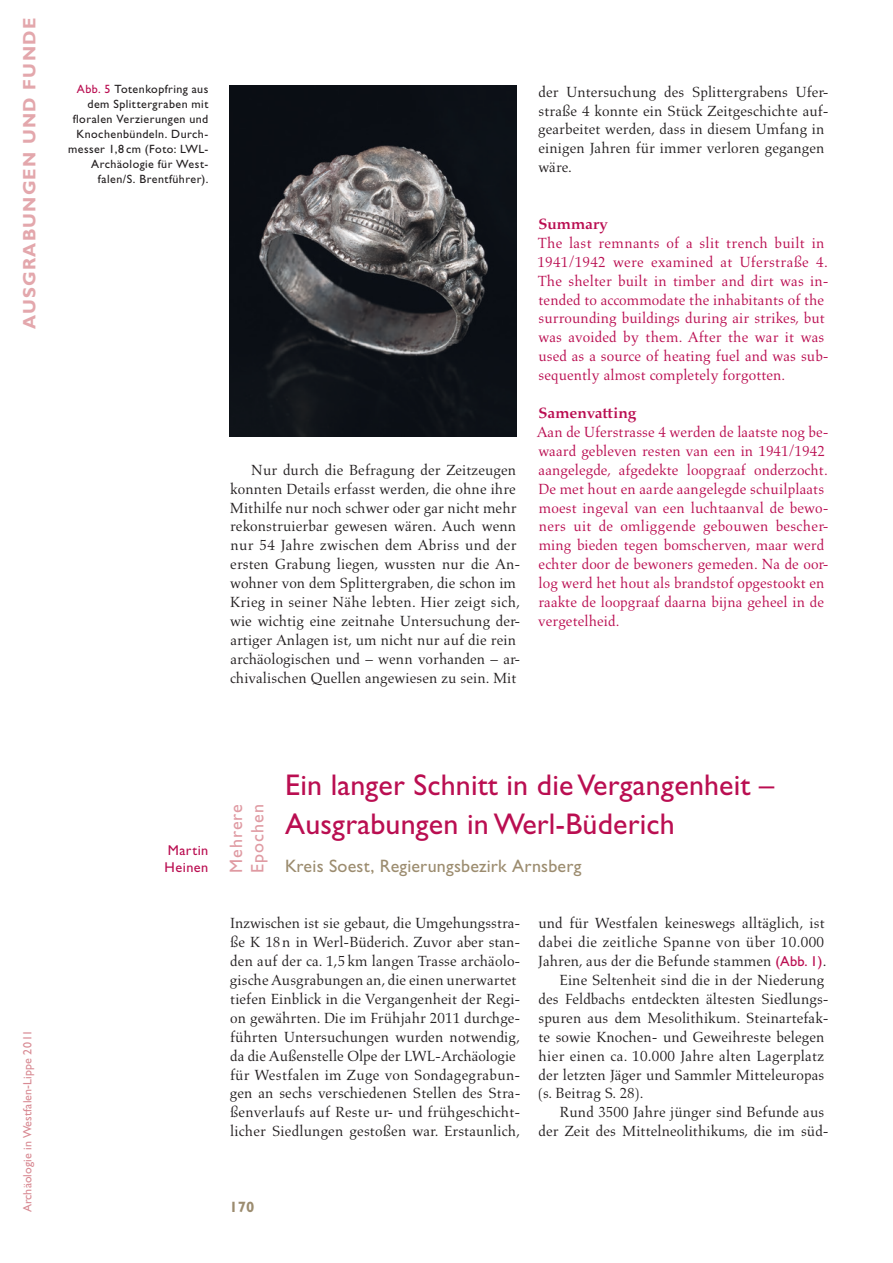
<style>
.page{position:relative;width:893px;height:1263px;background:#fff}
.page>*{position:absolute;margin:0;border:0;box-sizing:border-box;transform-origin:0 0}
.t1{font:30px/39px "Gill Sans Std 25";letter-spacing:.005em;color:#ba0e51}
.t2{font:18px "Gill Sans Std 25";letter-spacing:.01em;color:#9c8c6f}
.t3{font:700 18px "Gill Sans Std";letter-spacing:.07em;color:#e3a7ac}
.t4{font:18px/21.6px "Gill Sans Std 25";letter-spacing:.06em;color:#df9aa2}
.t5{font:15px/18.9px "Aldus LT Std";letter-spacing:.005em;color:#231f20}
.t6{font:15px/18.9px "Aldus LT Std";letter-spacing:.005em;color:#ba0e51}
.t7{font:15px "Aldus LT Std";letter-spacing:.025em;color:#231f20}
.t8{font:15px "Aldus Nova Bold 2";letter-spacing:.005em;color:#ba0e51}
.t9{font:15px "Gill Sans Std Bold 16";color:#9c8c6f}
.t10{font:14.25px/17.1px "Gill Sans Std 25";letter-spacing:.035em;color:#ba0e51}
.t11{font:12px/15px "Gill Sans Std 25";letter-spacing:.035em;color:#231f20;text-align:right}
.t12{font:12px "Gill Sans Std";letter-spacing:.01em;color:#d88a93}
.s1{color:#ba0e51}
.s2{font-family:"Gill Sans Std 25";font-size:14.4px;color:#ba0e51}
</style>
<div class="page">
<img style="left:230px;top:85px;width:287px;height:352px">
<p class="t3" style="left:19px;top:329px;width:312px;rotate:-90deg">AUSGRABUNGEN UND FUNDE</p>
<p class="t11" style="left:68px;top:82px;width:142px"><span class="s1">Abb. 5</span> Totenkopfring aus dem Splittergraben mit floralen Verzierungen und<br>Knochenbündeln. Durch&shy;messer 1,8 cm (Foto: LWL-<br>Archäologie für West&shy;falen/S. Brentführer).</p>
<p class="t5" style="left:538px;top:82px;width:292px">der Untersuchung des Splittergrabens Ufer&shy;straße 4 konnte ein Stück Zeitgeschichte auf&shy;gearbeitet werden, dass in diesem Umfang in einigen Jahren für immer verloren gegangen wäre.</p>
<p class="t5" style="left:230px;top:460px;width:292px;text-indent:21px">Nur durch die Befragung der Zeitzeugen konnten Details erfasst werden, die ohne ihre Mithilfe nur noch schwer oder gar nicht mehr rekonstruierbar gewesen wären. Auch wenn nur 54 Jahre zwischen dem Abriss und der ersten Grabung liegen, wussten nur die An&shy;wohner von dem Splittergraben, die schon im Krieg in seiner Nähe lebten. Hier zeigt sich, wie wichtig eine zeitnahe Untersuchung der&shy;artiger Anlagen ist, um nicht nur auf die rein archäologischen und – wenn vorhanden – ar&shy;chivalischen Quellen angewiesen zu sein. Mit</p>
<p class="t8" style="left:538px;top:215px;width:71px">Summary</p>
<p class="t6" style="left:537px;top:234px;width:293px">The last remnants of a slit trench built in 1941/1942 were examined at Uferstraße 4.<br>The shelter built in timber and dirt was in&shy;tended to accommodate the inhabitants of the surrounding buildings during air strikes, but was avoided by them. After the war it was used as a source of heating fuel and was sub&shy;sequently almost completely forgotten.</p>
<p class="t8" style="left:538px;top:404px;width:99px">Samenvatting</p>
<p class="t6" style="left:537px;top:423px;width:294px">Aan de Uferstrasse 4 werden de laatste nog be&shy;waard gebleven resten van een in 1941/1942 aangelegde, afgedekte loopgraaf onderzocht.<br>De met hout en aarde aangelegde schuilplaats moest ingeval van een luchtaanval de bewo&shy;ners uit de omliggende gebouwen bescher&shy;ming bieden tegen bomscherven, maar werd echter door de bewoners gemeden. Na de oor&shy;log werd het hout als brandstof opgestookt en raakte de loopgraaf daarna bijna geheel in de vergetelheid.</p>
<p class="t12" style="left:21px;top:1212px;width:184px;rotate:-90deg">Archäologie in Westfalen-Lippe 2011</p>
<p class="t10" style="left:165px;top:841px;width:45px">Martin<br>Heinen</p>
<p class="t4" style="left:225px;top:873px;width:70px;rotate:-90deg">Mehrere<br>Epochen</p>
<h1 class="t1" style="left:285px;top:765px;width:490px">Ein langer Schnitt in die Vergangenheit –<br>Ausgrabungen in Werl-Büderich</h1>
<p class="t2" style="left:285px;top:855px;width:298px">Kreis Soest, Regierungsbezirk Arnsberg</p>
<p class="t5" style="left:230px;top:914px;width:292px">Inzwischen ist sie gebaut, die Umgehungsstra&shy;ße K 18n in Werl-Büderich. Zuvor aber stan&shy;den auf der ca. 1,5 km langen Trasse archäolo&shy;gische Ausgrabungen an, die einen unerwartet tiefen Einblick in die Vergangenheit der Regi&shy;on gewährten. Die im Frühjahr 2011 durchge&shy;führten Untersuchungen wurden notwendig, da die Außenstelle Olpe der LWL-Archäologie für Westfalen im Zuge von Sondagegrabun&shy;gen an sechs verschiedenen Stellen des Stra&shy;ßenverlaufs auf Reste ur- und frühgeschicht&shy;licher Siedlungen gestoßen war. Erstaunlich,</p>
<p class="t5" style="left:538px;top:914px;width:288px">und für Westfalen keineswegs alltäglich, ist</p>
<p class="t7" style="left:539px;top:934px;width:287px">dabei die zeitliche Spanne von über 10.000</p>
<p class="t5" style="left:538px;top:952px;width:290px">Jahren, aus der die Befunde stammen <span class="s2">(Abb. 1)</span>.</p>
<p class="t5" style="left:560px;top:971px;width:266px">Eine Seltenheit sind die in der Niederung</p>
<p class="t5" style="left:539px;top:990px;width:292px">des Feldbachs entdeckten ältesten Siedlungs-</p>
<p class="t5" style="left:538px;top:1009px;width:292px">spuren aus dem Mesolithikum. Steinartefak-</p>
<p class="t5" style="left:538px;top:1027px;width:287px">te sowie Knochen- und Geweihreste belegen</p>
<p class="t5" style="left:539px;top:1046px;width:287px">hier einen ca. 10.000 Jahre alten Lagerplatz</p>
<p class="t5" style="left:539px;top:1065px;width:287px">der letzten Jäger und Sammler Mitteleuropas</p>
<p class="t5" style="left:538px;top:1084px;width:107px">(s. Beitrag S. 28).</p>
<p class="t5" style="left:559px;top:1103px;width:266px">Rund 3500 Jahre jünger sind Befunde aus</p>
<p class="t5" style="left:539px;top:1122px;width:292px">der Zeit des Mittelneolithikums, die im süd-</p>
<p class="t9" style="left:230px;top:1198px;width:26px">170</p>
</div>
